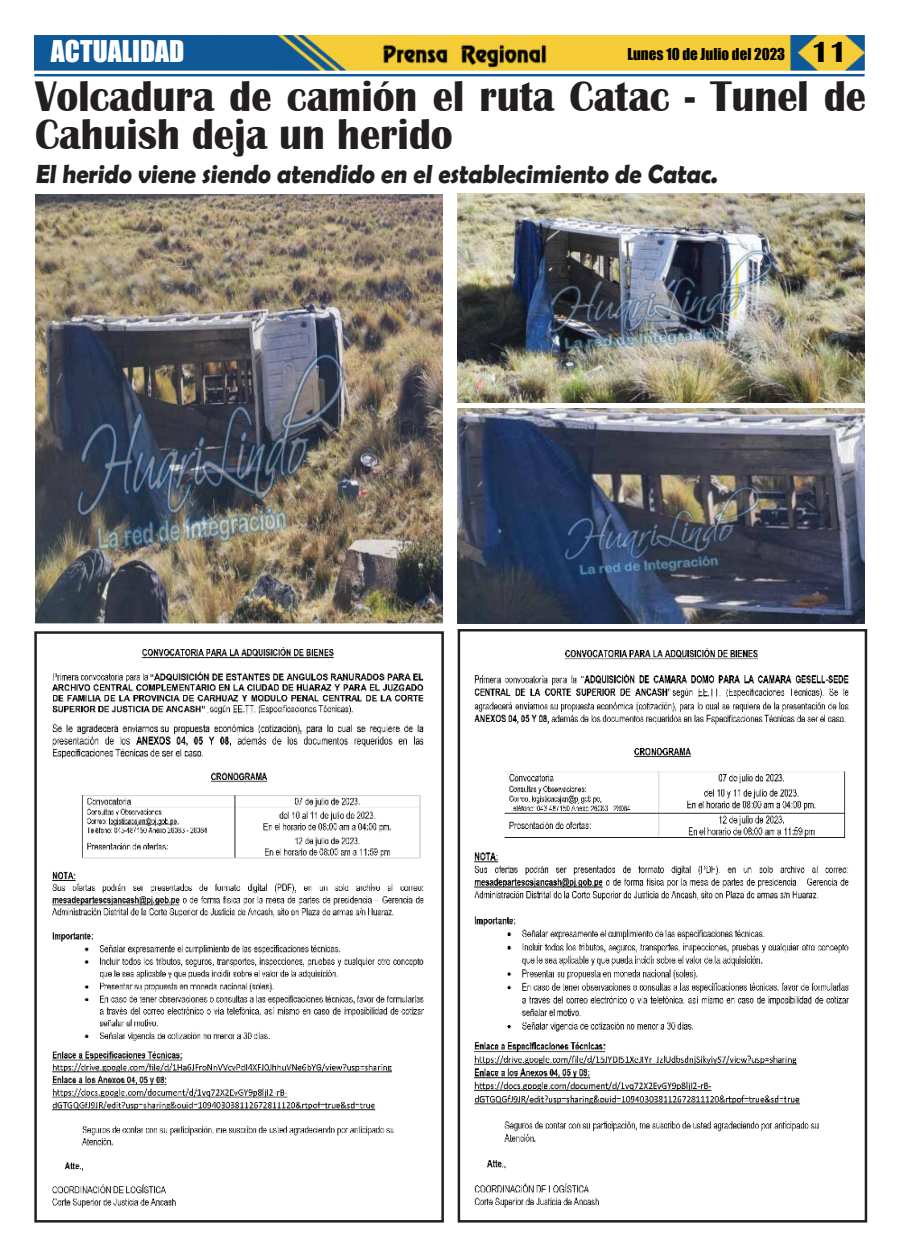
<style>
.page{position:relative;width:900px;height:1258px;background:#fff}
.page>*{position:absolute;margin:0;border:0;box-sizing:border-box;transform-origin:0 0}
.t1{font:700 44.12px/37.5px "Britannic";color:#231f20;scale:.92 1}
.t2{font:27.5px "Impact";color:#fff}
.t3{font:700 26.25px "Berlin Sans FB Demi";color:#231f20;scale:.93 1}
.t4{font:15px "Impact";color:#000}
.s1{font-family:"Britannic";font-weight:700;font-size:30px}
</style>
<div class="page">
<img style="left:34px;top:35px;width:831px;height:36px">
<hr style="left:34px;top:74px;width:831px;height:2px;background:#0f5998">
<img style="left:380px;top:41px;width:169px;height:27px">
<img style="left:474px;top:648px;width:376px;height:560px">
<div style="left:458px;top:629px;width:409px;height:593px;border:3px solid #231f20"></div>
<img style="left:52px;top:647px;width:373px;height:561px">
<div style="left:34px;top:631px;width:410px;height:591px;border:3px solid #231f20"></div>
<img style="left:458px;top:193px;width:407px;height:209px">
<img style="left:35px;top:195px;width:408px;height:429px">
<img style="left:457px;top:408px;width:407px;height:216px">
<p class="t2" style="left:51px;top:36px;width:135px">ACTUALIDAD</p>
<p class="t4" style="left:627px;top:46px;width:222px">Lunes 10 de Julio del 2023 <span class="s1">11</span></p>
<p class="t1" style="left:35px;top:81px;width:905px">Volcadura de camión el ruta Catac - Tunel de<br>Cahuish deja un herido</p>
<p class="t3" style="left:35px;top:158px;width:738px">El herido viene siendo atendido en el establecimiento de Catac.</p>
</div>
